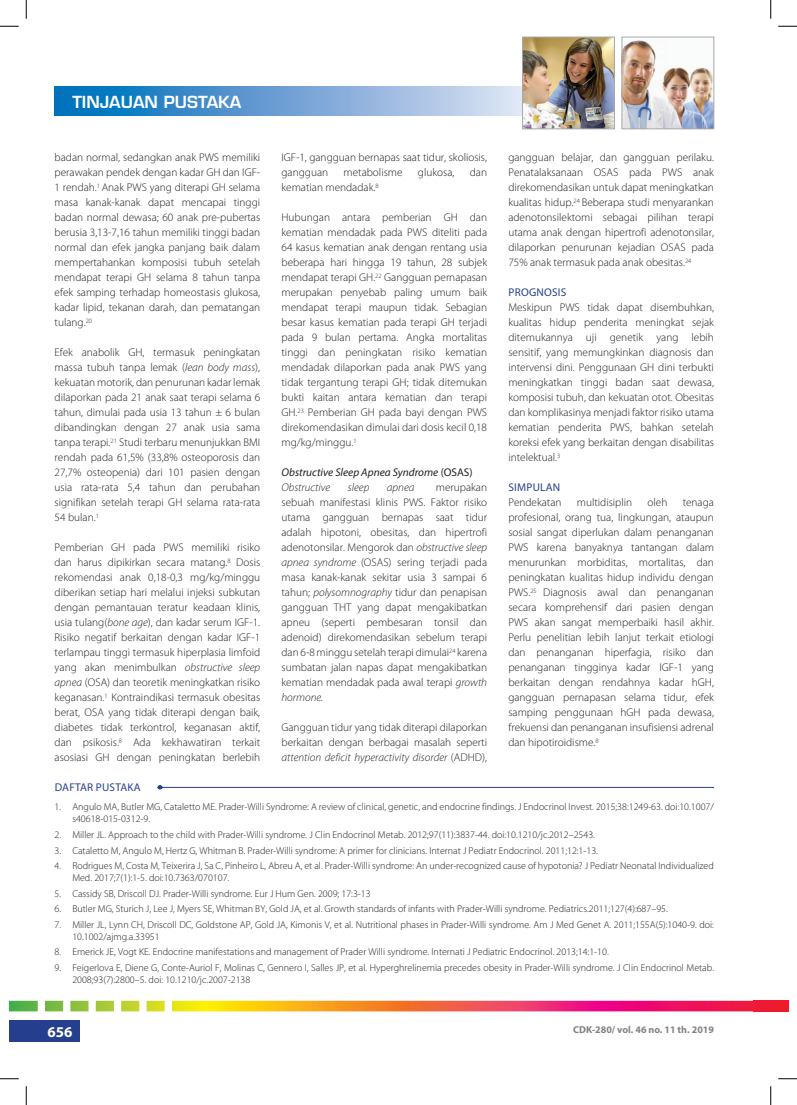
<style>
.page{position:relative;width:797px;height:1105px;background:#fff}
.page>*{position:absolute;margin:0;border:0;box-sizing:border-box;transform-origin:0 0}
.t1{font:600 16.25px "Eurostile LT Std";color:#fff}
.t2{font:700 15px "Myriad Pro";color:#fff}
.MP_default{font:300 11.25px/15px "Myriad Pro";color:#231f20;text-align:justify}
.MP_H2{font:italic 11.25px "Myriad Pro";color:#231f20}
.MP_default-2{font:italic 300 11.25px "Myriad Pro";color:#231f20}
.MP_H1___color{font:11.25px "Myriad Pro";letter-spacing:.02em;color:#253f8e}
.MP_daftar_pustaka_H1{font:11.25px "Myriad Pro";letter-spacing:.02em;color:#253f8e}
.t3{font:300 10px/12px "Myriad Pro";color:#231f20}
.t4{font:700 10px "Myriad Pro";color:#808285}
.s1{font-style:italic}
.s2{font-style:normal}
</style>
<div class="page">
<svg style="left:55px;top:86px;width:467px;height:29px;background:#6aa4d5"></svg>
<img style="left:624px;top:40px;width:88px;height:87px">
<div style="left:622px;top:37px;width:92px;height:92px;border:1px solid #a8a9ad"></div>
<img style="left:524px;top:39px;width:88px;height:88px">
<div style="left:522px;top:37px;width:92px;height:92px;border:1px solid #a8a9ad"></div>
<div style="left:9px;top:1020px;width:71px;height:21px;background:#253f8e"></div>
<svg style="left:9px;top:1001px;width:779px;height:10px;background:#e4774a"></svg>
<hr style="left:157px;top:787px;width:557px;height:1px;background:#253f8e">
<svg style="left:0;top:25px;width:19px;height:2px"></svg>
<svg style="left:778px;top:25px;width:19px;height:2px"></svg>
<svg style="left:0;top:1078px;width:19px;height:1px"></svg>
<svg style="left:778px;top:1078px;width:19px;height:1px"></svg>
<svg style="left:25px;top:0;width:2px;height:19px"></svg>
<svg style="left:25px;top:1086px;width:2px;height:19px"></svg>
<svg style="left:770px;top:0;width:1px;height:19px"></svg>
<svg style="left:770px;top:1086px;width:1px;height:19px"></svg>
<h1 class="t1" style="left:72px;top:92px;width:170px">TINJAUAN PUSTAKA</h1>
<p class="MP_default" style="left:55px;top:150px;width:207px">badan normal, sedangkan anak PWS memiliki perawakan pendek dengan kadar GH dan IGF-1 rendah.<sup>1</sup> Anak PWS yang diterapi GH selama masa kanak-kanak dapat mencapai tinggi badan normal dewasa; 60 anak pre-pubertas berusia 3,13-7,16 tahun memiliki tinggi badan normal dan efek jangka panjang baik dalam mempertahankan komposisi tubuh setelah mendapat terapi GH selama 8 tahun tanpa efek samping terhadap homeostasis glukosa, kadar lipid, tekanan darah, dan pematangan tulang.<sup>20</sup></p>
<p class="MP_default" style="left:55px;top:345px;width:207px">Efek anabolik GH, termasuk peningkatan massa tubuh tanpa lemak (<span class="s1">lean body mass</span>), kekuatan motorik, dan penurunan kadar lemak dilaporkan pada 21 anak saat terapi selama 6 tahun, dimulai pada usia 13 tahun ± 6 bulan dibandingkan dengan 27 anak usia sama tanpa terapi.<sup>21</sup> Studi terbaru menunjukkan BMI rendah pada 61,5% (33,8% osteoporosis dan 27,7% osteopenia) dari 101 pasien dengan usia rata-rata 5,4 tahun dan perubahan signifikan setelah terapi GH selama rata-rata 54 bulan.<sup>1</sup></p>
<p class="MP_default" style="left:55px;top:540px;width:207px">Pemberian GH pada PWS memiliki risiko dan harus dipikirkan secara matang.<sup>8</sup> Dosis rekomendasi anak 0,18-0,3 mg/kg/minggu diberikan setiap hari melalui injeksi subkutan dengan pemantauan teratur keadaan klinis, usia tulang(<span class="s1">bone age</span>), dan kadar serum IGF-1.<br>Risiko negatif berkaitan dengan kadar IGF-1 terlampau tinggi termasuk hiperplasia limfoid yang akan menimbulkan <span class="s1">obstructive sleep apnea</span> (OSA) dan teoretik meningkatkan risiko keganasan.<sup>1</sup> Kontraindikasi termasuk obesitas berat, OSA yang tidak diterapi dengan baik, diabetes tidak terkontrol, keganasan aktif, dan psikosis.<sup>8</sup> Ada kekhawatiran terkait asosiasi GH dengan peningkatan berlebih</p>
<p class="MP_default" style="left:281px;top:150px;width:207px">IGF-1, gangguan bernapas saat tidur, skoliosis, gangguan</p>
<p class="MP_default" style="left:343px;top:165px;width:61px">metabolisme</p>
<p class="MP_default" style="left:418px;top:165px;width:38px">glukosa,</p>
<p class="MP_default" style="left:470px;top:165px;width:19px">dan</p>
<p class="MP_default" style="left:281px;top:180px;width:99px">kematian mendadak.<sup>8</sup></p>
<p class="MP_default" style="left:281px;top:210px;width:207px">Hubungan antara pemberian GH dan kematian mendadak pada PWS diteliti pada 64 kasus kematian anak dengan rentang usia beberapa hari hingga 19 tahun, 28 subjek mendapat terapi GH.<sup>22</sup> Gangguan pernapasan merupakan penyebab paling umum baik mendapat terapi maupun tidak. Sebagian besar kasus kematian pada terapi GH terjadi pada 9 bulan pertama. Angka mortalitas tinggi dan peningkatan risiko kematian mendadak dilaporkan pada anak PWS yang tidak tergantung terapi GH; tidak ditemukan bukti kaitan antara kematian dan terapi GH.<sup>23</sup> Pemberian GH pada bayi dengan PWS direkomendasikan dimulai dari dosis kecil 0,18 mg/kg/minggu.<sup>1</sup></p>
<p class="MP_H2" style="left:281px;top:466px;width:193px">Obstructive Sleep Apnea Syndrome <span class="s2">(OSAS)</span></p>
<p class="MP_default-2" style="left:281px;top:481px;width:50px">Obstructive</p>
<p class="MP_default-2" style="left:348px;top:481px;width:23px">sleep</p>
<p class="MP_default-2" style="left:387px;top:481px;width:29px">apnea</p>
<p class="MP_default" style="left:281px;top:480px;width:207px;text-indent:154px">merupakan sebuah manifestasi klinis PWS. Faktor risiko utama gangguan bernapas saat tidur adalah hipotoni, obesitas, dan hipertrofi adenotonsilar. Mengorok dan <span class="s1">obstructive sleep apnea syndrome</span> (OSAS) sering terjadi pada masa kanak-kanak sekitar usia 3 sampai 6 tahun; <span class="s1">polysomnography</span> tidur dan penapisan gangguan THT yang dapat mengakibatkan apneu (seperti pembesaran tonsil dan adenoid) direkomendasikan sebelum terapi dan 6-8 minggu setelah terapi dimulai<sup>24</sup> karena sumbatan jalan napas dapat mengakibatkan kematian mendadak pada awal terapi <span class="s1">growth hormone.</span></p>
<p class="MP_default" style="left:281px;top:720px;width:207px">Gangguan tidur yang tidak diterapi dilaporkan berkaitan dengan berbagai masalah seperti <span class="s1">attention deficit hyperactivity disorder</span> (ADHD),</p>
<p class="MP_default" style="left:508px;top:150px;width:207px">gangguan belajar, dan gangguan perilaku.<br>Penatalaksanaan OSAS pada PWS anak direkomendasikan untuk dapat meningkatkan kualitas hidup.<sup>24</sup> Beberapa studi menyarankan adenotonsilektomi sebagai pilihan terapi utama anak dengan hipertrofi adenotonsilar, dilaporkan penurunan kejadian OSAS pada 75% anak termasuk pada anak obesitas.<sup>24</sup></p>
<p class="MP_H1___color" style="left:508px;top:286px;width:59px">PROGNOSIS</p>
<p class="MP_default" style="left:508px;top:300px;width:207px">Meskipun PWS tidak dapat disembuhkan, kualitas hidup penderita meningkat sejak ditemukannya uji genetik yang lebih sensitif, yang memungkinkan diagnosis dan intervensi dini. Penggunaan GH dini terbukti meningkatkan tinggi badan saat dewasa, komposisi tubuh, dan kekuatan otot. Obesitas dan komplikasinya menjadi faktor risiko utama kematian penderita PWS, bahkan setelah koreksi efek yang berkaitan dengan disabilitas intelektual.<sup>3</sup></p>
<p class="MP_H1___color" style="left:508px;top:481px;width:53px">SIMPULAN</p>
<p class="MP_default" style="left:508px;top:495px;width:55px">Pendekatan</p>
<p class="MP_default" style="left:577px;top:495px;width:57px">multidisiplin</p>
<p class="MP_default" style="left:647px;top:495px;width:21px">oleh</p>
<p class="MP_default" style="left:508px;top:495px;width:207px;text-indent:174px">tenaga profesional, orang tua, lingkungan, ataupun sosial sangat diperlukan dalam penanganan PWS karena banyaknya tantangan dalam menurunkan morbiditas, mortalitas, dan peningkatan kualitas hidup individu dengan PWS.<sup>25</sup> Diagnosis awal dan penanganan secara komprehensif dari pasien dengan PWS akan sangat memperbaiki hasil akhir.<br>Perlu penelitian lebih lanjut terkait etiologi dan penanganan hiperfagia, risiko dan penanganan tingginya kadar IGF-1 yang berkaitan dengan rendahnya kadar hGH, gangguan pernapasan selama tidur, efek samping penggunaan hGH pada dewasa, frekuensi dan penanganan insufisiensi adrenal dan hipotiroidisme.<sup>8</sup></p>
<p class="MP_daftar_pustaka_H1" style="left:55px;top:781px;width:88px">DAFTAR PUSTAKA</p>
<p class="t3" style="left:72px;top:801px;width:643px;text-indent:-18px">1. Angulo MA, Butler MG, Cataletto ME. Prader-Willi Syndrome: A review of clinical, genetic, and endocrine findings. J Endocrinol Invest. 2015;38:1249-63. doi:10.1007/ s40618-015-0312-9.</p>
<p class="t3" style="left:55px;top:829px;width:542px">2. Miller JL. Approach to the child with Prader-Willi syndrome. J Clin Endocrinol Metab. 2012;97(11):3837-44. doi:10.1210/jc.2012–2543.</p>
<p class="t3" style="left:55px;top:844px;width:545px">3. Cataletto M, Angulo M, Hertz G, Whitman B. Prader-Willi syndrome: A primer for clinicians. Internat J Pediatr Endocrinol. 2011;12:1-13.</p>
<p class="t3" style="left:72px;top:860px;width:643px;text-indent:-18px">4. Rodrigues M, Costa M, Teixerira J, Sa C, Pinheiro L, Abreu A, et al. Prader-Willi syndrome: An under-recognized cause of hypotonia? J Pediatr Neonatal Individualized<br>Med. 2017;7(1):1-5. doi:10.7363/070107.</p>
<p class="t3" style="left:55px;top:887px;width:317px">5. Cassidy SB, Driscoll DJ. Prader-Willi syndrome. Eur J Hum Gen. 2009; 17:3-13</p>
<p class="t3" style="left:55px;top:903px;width:614px">6. Butler MG, Sturich J, Lee J, Myers SE, Whitman BY, Gold JA, et al. Growth standards of infants with Prader-Willi syndrome. Pediatrics.2011;127(4):687–95.</p>
<p class="t3" style="left:72px;top:918px;width:643px;text-indent:-18px">7. Miller JL, Lynn CH, Driscoll DC, Goldstone AP, Gold JA, Kimonis V, et al. Nutritional phases in Prader-Willi syndrome. Am J Med Genet A. 2011;155A(5):1040-9. doi:<br>10.1002/ajmg.a.33951</p>
<p class="t3" style="left:55px;top:946px;width:555px">8. Emerick JE, Vogt KE. Endocrine manifestations and management of Prader Willi syndrome. Internati J Pediatric Endocrinol. 2013;14:1-10.</p>
<p class="t3" style="left:72px;top:962px;width:643px;text-indent:-18px">9. Feigerlova E, Diene G, Conte-Auriol F, Molinas C, Gennero I, Salles JP, et al. Hyperghrelinemia precedes obesity in Prader-Willi syndrome. J Clin Endocrinol Metab.<br>2008;93(7):2800–5. doi: 10.1210/jc.2007-2138</p>
<h2 class="t2" style="left:47px;top:1022px;width:26px">656</h2>
<p class="t4" style="left:573px;top:1023px;width:142px">CDK-280/ vol. 46 no. 11 th. 2019</p>
</div>
